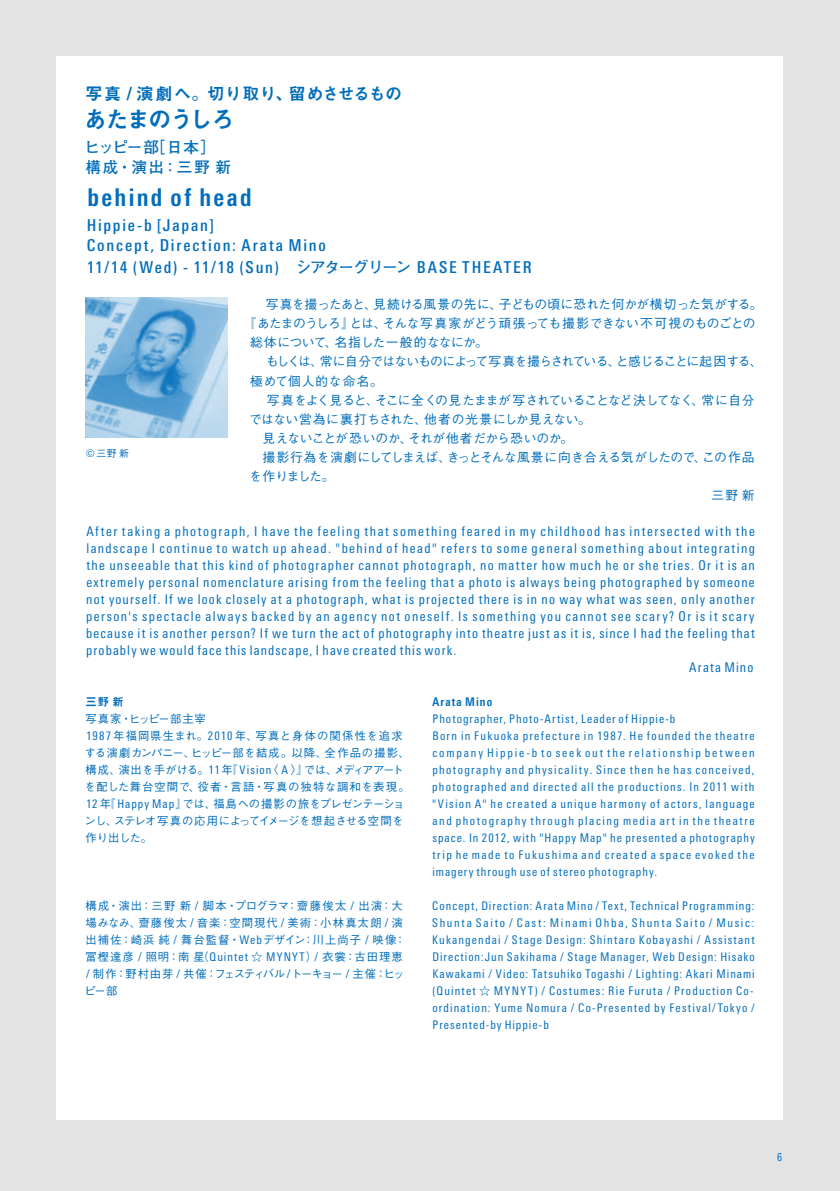
<style>
.page{position:relative;width:840px;height:1191px;background:#fff}
.page>*{position:absolute;margin:0;border:0;box-sizing:border-box;transform-origin:0 0}
.t1{font:700 condensed 24.6px "LT Univers";letter-spacing:.095em;color:#006dbb}
.t2{font:23.4px "Midashi Go Pro MB31";letter-spacing:-.085em;color:#006dbb}
.t3{font:17px "Midashi Go Pro MB31";letter-spacing:.015em;color:#006dbb}
.t4{font:500 condensed 16.4px/19.8px "LT Univers";letter-spacing:.11em;color:#006dbb}
.t5{font:700 15.6px/19.8px "Futo Go B101 Pro";letter-spacing:.065em;color:#006dbb}
.t6{font:condensed 13.4px "LT Univers";letter-spacing:.095em;color:#006dbb}
.t7{font:condensed 13.4px "LT Univers";letter-spacing:.115em;color:#006dbb}
.t8{font:500 12.8px "Gothic BBB Pro";letter-spacing:-.03em;color:#006dbb}
.t9{font:500 12.8px "Gothic BBB Pro";letter-spacing:-.06em;color:#006dbb}
.t10{font:500 12.8px "Gothic BBB Pro";color:#006dbb}
.t11{font:500 12.8px "Gothic BBB Pro";letter-spacing:-.055em;color:#006dbb}
.t12{font:500 12.8px "Gothic BBB Pro";letter-spacing:.025em;color:#006dbb}
.t13{font:500 12.8px "Gothic BBB Pro";letter-spacing:-.005em;color:#006dbb}
.t14{font:500 12.8px "Gothic BBB Pro";letter-spacing:.075em;color:#006dbb}
.t15{font:condensed 12px/17px "LT Univers";letter-spacing:.105em;color:#006dbb}
.t16{font:700 condensed 12px "LT Univers";letter-spacing:.095em;color:#006dbb}
.t17{font:500 11.4px/17px "Gothic BBB Pro";letter-spacing:.055em;color:#006dbb}
.t18{font:500 11.4px/17px "Gothic BBB Pro";letter-spacing:.085em;color:#006dbb}
.t19{font:11.4px "Midashi Go Pro MB31";color:#006dbb}
.t20{font:condensed 11.2px "LT Univers";color:#006dbb}
.t21{font:500 10px "Gothic BBB Pro";color:#006dbb}
.s1{font-family:"LT Univers";font-weight:700;font-stretch:condensed;font-size:17.8px}
.s2{font-family:"Futo Go B101 Pro";font-weight:700;font-stretch:normal;font-size:15.6px}
.s3{font-family:"LT Univers";font-weight:400;font-stretch:condensed;font-size:10.4px}
.s4{font-family:"LT Univers";font-weight:400;font-stretch:condensed;font-size:12px}
.s5{font-family:"Gothic BBB Pro";font-weight:500;font-stretch:normal;font-size:11.4px}
</style>
<div class="page">
<div style="left:0;top:0;width:839px;height:1191px;background:linear-gradient(to right,#e4e4e4,#e4e4e4)"></div>
<div style="left:57px;top:57px;width:725px;height:1063px;background:#fff"></div>
<img style="left:85px;top:298px;width:142px;height:139px">
<h3 class="t3" style="left:85px;top:80px;width:318px">写真 <span class="s1">/</span> 演劇へ。切り取り、留めさせるもの</h3>
<h2 class="t2" style="left:84px;top:101px;width:152px">あたまのうしろ</h2>
<p class="t5" style="left:84px;top:136px;width:148px">ヒッピー部［日本］構成・演出：三野新</p>
<h1 class="t1" style="left:87px;top:182px;width:166px">behind of head</h1>
<h3 class="t4" style="left:87px;top:215px;width:241px">Hippie-b [Japan]<br>Concept, Direction: Arata Mino</h3>
<h3 class="t4" style="left:87px;top:257px;width:446px">11/14 (Wed) - 11/18 (Sun) <span class="s2">シアターグリーン</span> BASE THEATER</h3>
<p class="t21" style="left:86px;top:445px;width:44px"><span class="s3">©</span>三野新</p>
<p class="t10" style="left:265px;top:294px;width:498px">写真を撮ったあと、見続ける風景の先に、子どもの頃に恐れた何かが横切った気がする。</p>
<p class="t8" style="left:243px;top:313px;width:513px">『あたまのうしろ』とは、そんな写真家がどう頑張っても撮影できない不可視のものごとの</p>
<p class="t13" style="left:250px;top:332px;width:239px">総体について、名指した一般的ななにか。</p>
<p class="t9" style="left:265px;top:351px;width:498px">もしくは、常に自分ではないものによって写真を撮らされている、と感じることに起因する、</p>
<p class="t14" style="left:250px;top:370px;width:134px">極めて個人的な命名。</p>
<p class="t11" style="left:267px;top:389px;width:489px">写真をよく見ると、そこに全くの見たままが写されていることなど決してなく、常に自分</p>
<p class="t12" style="left:249px;top:409px;width:343px">ではない営為に裏打ちされた、他者の光景にしか見えない。</p>
<p class="t8" style="left:262px;top:428px;width:312px">見えないことが恐いのか、それが他者だから恐いのか。</p>
<p class="t8" style="left:262px;top:447px;width:493px">撮影行為を演劇にしてしまえば、きっとそんな風景に向き合える気がしたので、この作品</p>
<p class="t8" style="left:249px;top:466px;width:87px">を作りました。</p>
<p class="t8" style="left:711px;top:485px;width:44px">三野新</p>
<p class="t7" style="left:86px;top:523px;width:669px">After taking a photograph, I have the feeling that something feared in my childhood has intersected with the</p>
<p class="t6" style="left:86px;top:540px;width:669px">landscape I continue to watch up ahead. "behind of head" refers to some general something about integrating</p>
<p class="t6" style="left:86px;top:557px;width:669px">the unseeable that this kind of photographer cannot photograph, no matter how much he or she tries. Or it is an</p>
<p class="t6" style="left:86px;top:574px;width:669px">extremely personal nomenclature arising from the feeling that a photo is always being photographed by someone</p>
<p class="t6" style="left:86px;top:591px;width:669px">not yourself. If we look closely at a photograph, what is projected there is in no way what was seen, only another</p>
<p class="t6" style="left:86px;top:608px;width:669px">person's spectacle always backed by an agency not oneself. Is something you cannot see scary? Or is it scary</p>
<p class="t6" style="left:86px;top:625px;width:669px">because it is another person? If we turn the act of photography into theatre just as it is, since I had the feeling that</p>
<p class="t6" style="left:86px;top:642px;width:371px">probably we would face this landscape, I have created this work.</p>
<p class="t6" style="left:689px;top:659px;width:65px">Arata Mino</p>
<p class="t19" style="left:85px;top:692px;width:40px">三野新</p>
<p class="t17" style="left:84px;top:709px;width:326px">写真家・ヒッピー部主宰<br><span class="s4">1987</span>年福岡県生まれ。<span class="s4">2010</span> 年、写真と身体の関係性を追求する演劇カンパニー、ヒッピー部を結成。以降、全作品の撮影、構成、演出を手がける。<span class="s4">11</span> 年『 <span class="s4">Vision</span>〈 <span class="s4">A</span> 〉』では、メディアアートを配した舞台空間で、役者・言語・写真の独特な調和を表現。<br><span class="s4">12</span> 年『<span class="s4">Happy Map</span>』では、福島への撮影の旅をプレゼンテーションし、ステレオ写真の応用によってイメージを想起させる空間を作り出した。</p>
<p class="t16" style="left:432px;top:695px;width:61px">Arata Mino</p>
<p class="t15" style="left:432px;top:710px;width:324px">Photographer, Photo-Artist, Leader of Hippie-b<br>Born in Fukuoka prefecture in 1987. He founded the theatre company Hippie-b to seek out the relationship between photography and physicality. Since then he has conceived, photographed and directed all the productions. In 2011 with "Vision A" he created a unique harmony of actors, language and photography through placing media art in the theatre space. In 2012, with "Happy Map" he presented a photography trip he made to Fukushima and created a space evoked the imagery through use of stereo photography.</p>
<p class="t15" style="left:432px;top:897px;width:324px;text-align:justify">Concept, Direction: Arata Mino / Text, Technical Programming:<br>Shunta Saito / Cast: Minami Ohba, Shunta Saito / Music:<br>Kukangendai / Stage Design: Shintaro Kobayashi / Assistant Direction:Jun Sakihama / Stage Manager, Web Design: Hisako Kawakami / Video: Tatsuhiko Togashi / Lighting: Akari Minami (Quintet <span class="s5">☆</span> MYNYT) / Costumes: Rie Furuta / Production Co&shy;ordination: Yume Nomura / Co-Presented by Festival/Tokyo / Presented-by Hippie-b</p>
<p class="t18" style="left:84px;top:896px;width:322px">構成・演出：三野新 <span class="s4">/</span> 脚本・プログラマ：齋藤俊太 <span class="s4">/</span> 出演：大場みなみ、齋藤俊太 <span class="s4">/</span> 音楽：空間現代 <span class="s4">/</span> 美術：小林真太朗 <span class="s4">/</span> 演出補佐：崎浜純 <span class="s4">/</span> 舞台監督・<span class="s4">Web</span>デザイン：川上尚子 <span class="s4">/</span> 映像：冨樫達彦 <span class="s4">/</span> 照明：南星（<span class="s4">Quintet</span> ☆ <span class="s4">MYNYT</span>）<span class="s4">/</span> 衣裳：古田理恵<span class="s4">/</span> 制作：野村由芽 <span class="s4">/</span> 共催：フェスティバル <span class="s4">/</span>トーキョー <span class="s4">/</span> 主催：ヒッピー部</p>
<p class="t20" style="left:776px;top:1150px;width:7px">6</p>
</div>
